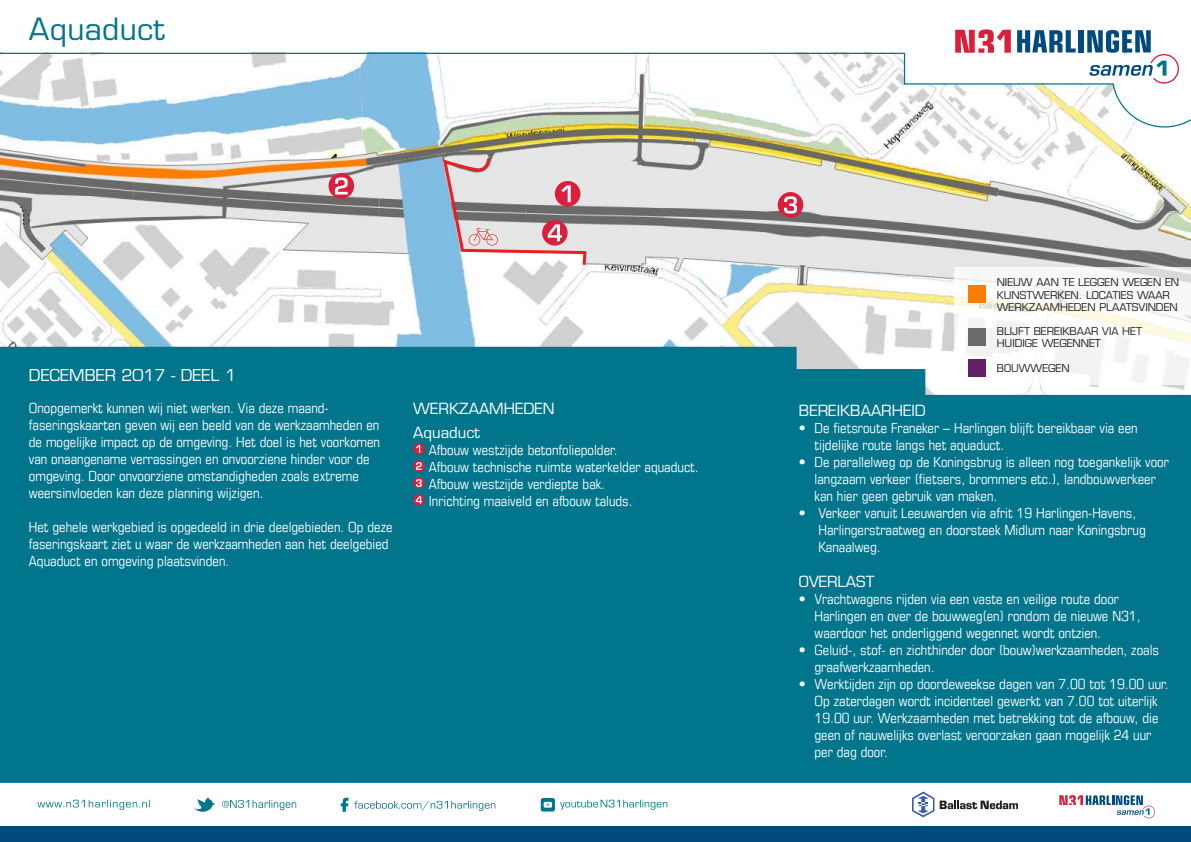
<style>
.page{position:relative;width:1191px;height:842px;background:#fff}
.page>*{position:absolute;margin:0;border:0;box-sizing:border-box;transform-origin:0 0}
.Kop_32{font:30px "Eurostile";letter-spacing:.01em;color:#00758c}
.Kop_32-2{font:16px "Eurostile";color:#fff}
.Brood{font:15px "Eurostile";color:#fff}
.Brood-2{font:condensed 14px/17px "Eurostile LT";color:#fff}
.t1{font:10.5px/12.6px "Eurostile";color:#231f20}
</style>
<div class="page">
<img style="left:0;top:128px;width:1191px;height:219px">
<svg style="left:328px;top:173px;width:26px;height:26px"></svg>
<svg style="left:335px;top:177px;width:13px;height:17px"></svg>
<div style="left:777px;top:192px;width:26px;height:26px;background:#da1f3d;border-radius:50%"></div>
<svg style="left:784px;top:196px;width:13px;height:18px"></svg>
<svg style="left:1059px;top:795px;width:96px;height:23px"></svg>
<div style="left:0;top:826px;width:1191px;height:16px;background:#004a7f"></div>
<svg style="left:955px;top:29px;width:55px;height:23px"></svg>
<svg style="left:1017px;top:30px;width:58px;height:22px"></svg>
<div style="left:1078px;top:30px;width:5px;height:22px;background:#004a7f"></div>
<svg style="left:1087px;top:30px;width:64px;height:22px"></svg>
<svg style="left:0;top:52px;width:1191px;height:76px"></svg>
<svg style="left:912px;top:791px;width:106px;height:26px"></svg>
<svg style="left:354px;top:801px;width:141px;height:10px"></svg>
<svg style="left:341px;top:798px;width:7px;height:14px"></svg>
<svg style="left:37px;top:800px;width:113px;height:10px"></svg>
<div style="left:541px;top:798px;width:14px;height:13px;background:#00758c;border-radius:2px"></div>
<svg style="left:543px;top:802px;width:9px;height:6px"></svg>
<svg style="left:560px;top:800px;width:107px;height:10px"></svg>
<svg style="left:0;top:347px;width:1191px;height:61px;background:#198297"></svg>
<div style="left:0;top:408px;width:1191px;height:375px;background:#00758c"></div>
<svg style="left:954px;top:267px;width:237px;height:117px"></svg>
<div style="left:968px;top:286px;width:17px;height:17px;background:#fd7d00"></div>
<div style="left:968px;top:360px;width:17px;height:17px;background:#642168"></div>
<div style="left:968px;top:328px;width:17px;height:17px;background:#6a6a6a"></div>
<svg style="left:194px;top:798px;width:21px;height:14px"></svg>
<svg style="left:222px;top:800px;width:74px;height:10px"></svg>
<svg style="left:413px;top:443px;width:11px;height:12px"></svg>
<svg style="left:416px;top:445px;width:4px;height:8px"></svg>
<div style="left:413px;top:460px;width:11px;height:12px;background:#da1f3d;border-radius:50%"></div>
<svg style="left:416px;top:462px;width:6px;height:8px"></svg>
<div style="left:413px;top:477px;width:11px;height:12px;background:#da1f3d;border-radius:50%"></div>
<svg style="left:416px;top:479px;width:6px;height:8px"></svg>
<svg style="left:413px;top:494px;width:11px;height:12px"></svg>
<svg style="left:416px;top:496px;width:6px;height:8px"></svg>
<svg style="left:440px;top:156px;width:148px;height:111px;background:#cdbdc3"></svg>
<p class="Kop_32" style="left:29px;top:11px;width:137px">Aquaduct</p>
<p class="Kop_32-2" style="left:29px;top:366px;width:209px">DECEMBER 2017 - DEEL 1</p>
<p class="Brood-2" style="left:29px;top:400px;width:353px">Onopgemerkt kunnen wij niet werken. Via deze maand&shy;faseringskaarten geven wij een beeld van de werkzaamheden en de mogelijke impact op de omgeving. Het doel is het voorkomen van onaangename verrassingen en onvoorziene hinder voor de omgeving. Door onvoorziene omstandigheden zoals extreme weersinvloeden kan deze planning wijzigen.</p>
<p class="Brood-2" style="left:29px;top:519px;width:365px">Het gehele werkgebied is opgedeeld in drie deelgebieden. Op deze faseringskaart ziet u waar de werkzaamheden aan het deelgebied<br>Aquaduct en omgeving plaatsvinden.</p>
<p class="Brood" style="left:413px;top:399px;width:143px">WERKZAAMHEDEN</p>
<p class="Brood" style="left:413px;top:423px;width:68px">Aquaduct</p>
<p class="Brood-2" style="left:429px;top:441px;width:190px">Afbouw westzijde betonfoliepolder.</p>
<p class="Brood-2" style="left:429px;top:458px;width:271px">Afbouw technische ruimte waterkelder aquaduct.</p>
<p class="Brood-2" style="left:429px;top:475px;width:178px">Afbouw westzijde verdiepte bak.</p>
<p class="Brood-2" style="left:429px;top:492px;width:205px">Inrichting maaiveld en afbouw taluds.</p>
<p class="t1" style="left:996px;top:276px;width:184px">NIEUW AAN TE LEGGEN WEGEN EN<br>KUNSTWERKEN. LOCATIES WAAR<br>WERKZAAMHEDEN PLAATSVINDEN</p>
<p class="t1" style="left:996px;top:324px;width:147px">BLIJFT BEREIKBAAR VIA HET<br>HUIDIGE WEGENNET</p>
<p class="t1" style="left:996px;top:362px;width:74px">BOUWWEGEN</p>
<p class="Brood" style="left:799px;top:402px;width:128px">BEREIKBAARHEID</p>
<p class="Brood-2" style="left:814px;top:419px;width:325px;text-indent:-16px">• De fietsroute Franeker – Harlingen blijft bereikbaar via een tijdelijke route langs het aquaduct.</p>
<p class="Brood-2" style="left:814px;top:453px;width:356px;text-indent:-16px">• De parallelweg op de Koningsbrug is alleen nog toegankelijk voor langzaam verkeer (fietsers, brommers etc.), landbouwverkeer kan hier geen gebruik van maken.</p>
<p class="Brood-2" style="left:818px;top:504px;width:329px;text-indent:-19px">• Verkeer vanuit Leeuwarden via afrit 19 Harlingen-Havens,<br>Harlingerstraatweg en doorsteek Midlum naar Koningsbrug<br>Kanaalweg.</p>
<p class="Brood" style="left:799px;top:573px;width:77px">OVERLAST</p>
<p class="Brood-2" style="left:814px;top:590px;width:327px;text-indent:-16px">• Vrachtwagens rijden via een vaste en veilige route door<br>Harlingen en over de bouwweg(en) rondom de nieuwe N31, waardoor het onderliggend wegennet wordt ontzien.</p>
<p class="Brood-2" style="left:814px;top:641px;width:346px;text-indent:-16px">• Geluid-, stof- en zichthinder door (bouw)werkzaamheden, zoals graafwerkzaamheden.</p>
<p class="Brood-2" style="left:814px;top:675px;width:356px;text-indent:-16px">• Werktijden zijn op doordeweekse dagen van 7.00 tot 19.00 uur.<br>Op zaterdagen wordt incidenteel gewerkt van 7.00 tot uiterlijk 19.00 uur. Werkzaamheden met betrekking tot de afbouw, die geen of nauwelijks overlast veroorzaken gaan mogelijk 24 uur per dag door.</p>
</div>
